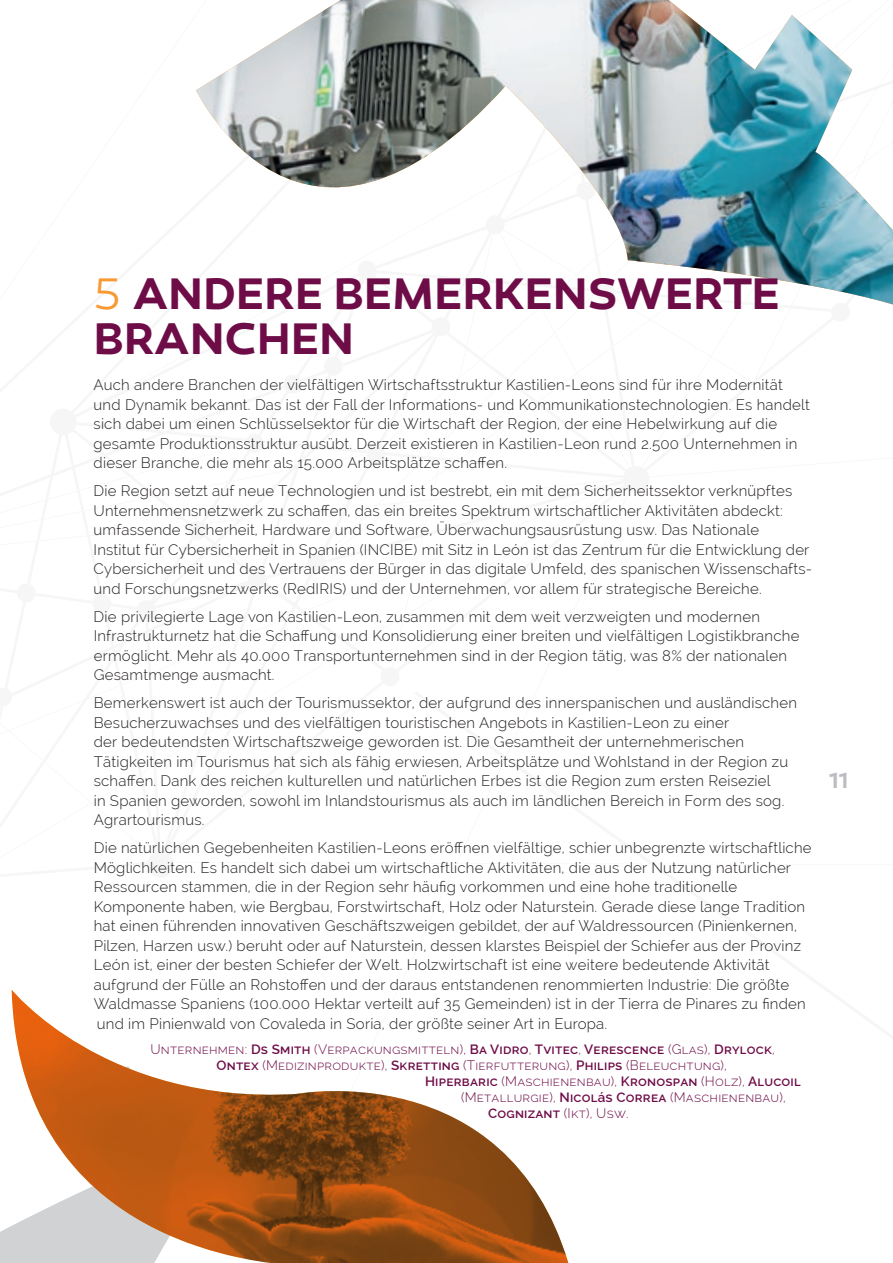
<style>
.page{position:relative;width:893px;height:1263px;background:#fff}
.page>*{position:absolute;margin:0;border:0;box-sizing:border-box;transform-origin:0 0}
.t1{font:600 45px/45px "Canaro";color:#6e0c47}
.t2{font:600 22.5px "Canaro";color:#bcbdc0}
.t3{font:300 15px/19.5px "Raleway";letter-spacing:.015em;color:#231f20}
.t4{font:300 13.5px "Raleway";letter-spacing:.015em;color:#6e0c47}
.t5{font:600 13.5px "Raleway";letter-spacing:.015em;color:#6e0c47}
.s1{font-weight:300;color:#f89932}
.s2{font-weight:600}
.s3{font-weight:300}
</style>
<div class="page">
<img style="left:196px;top:0;width:697px;height:305px">
<img style="left:12px;top:990px;width:556px;height:273px">
<h1 class="t1" style="left:94px;top:271px;width:688px"><span class="s1">5</span> ANDERE BEMERKENSWERTE<br>BRANCHEN</h1>
<p class="t3" style="left:94px;top:375px;width:718px">Auch andere Branchen der vielfältigen Wirtschaftsstruktur Kastilien-Leons sind für ihre Modernität und Dynamik bekannt. Das ist der Fall der Informations- und Kommunikationstechnologien. Es handelt sich dabei um einen Schlüsselsektor für die Wirtschaft der Region, der eine Hebelwirkung auf die gesamte Produktionsstruktur ausübt. Derzeit existieren in Kastilien-Leon rund 2.500 Unternehmen in dieser Branche, die mehr als 15.000 Arbeitsplätze schaffen.</p>
<p class="t3" style="left:94px;top:481px;width:720px">Die Region setzt auf neue Technologien und ist bestrebt, ein mit dem Sicherheitssektor verknüpftes Unternehmensnetzwerk zu schaffen, das ein breites Spektrum wirtschaftlicher Aktivitäten abdeckt: umfassende Sicherheit, Hardware und Software, Überwachungsausrüstung usw. Das Nationale<br>Institut für Cybersicherheit in Spanien (INCIBE) mit Sitz in León ist das Zentrum für die Entwicklung der Cybersicherheit und des Vertrauens der Bürger in das digitale Umfeld, des spanischen Wissenschafts&shy;und Forschungsnetzwerks (RedIRIS) und der Unternehmen, vor allem für strategische Bereiche.</p>
<p class="t3" style="left:94px;top:607px;width:707px">Die privilegierte Lage von Kastilien-Leon, zusammen mit dem weit verzweigten und modernen Infrastrukturnetz hat die Schaffung und Konsolidierung einer breiten und vielfältigen Logistikbranche ermöglicht. Mehr als 40.000 Transportunternehmen sind in der Region tätig, was 8% der nationalen Gesamtmenge ausmacht.</p>
<p class="t3" style="left:94px;top:693px;width:705px">Bemerkenswert ist auch der Tourismussektor, der aufgrund des innerspanischen und ausländischen Besucherzuwachses und des vielfältigen touristischen Angebots in Kastilien-Leon zu einer<br>der bedeutendsten Wirtschaftszweige geworden ist. Die Gesamtheit der unternehmerischen Tätigkeiten im Tourismus hat sich als fähig erwiesen, Arbeitsplätze und Wohlstand in der Region zu schaffen. Dank des reichen kulturellen und natürlichen Erbes ist die Region zum ersten Reiseziel<br>in Spanien geworden, sowohl im Inlandstourismus als auch im ländlichen Bereich in Form des sog.<br>Agrartourismus.</p>
<p class="t3" style="left:94px;top:838px;width:719px">Die natürlichen Gegebenheiten Kastilien-Leons eröffnen vielfältige, schier unbegrenzte wirtschaftliche Möglichkeiten. Es handelt sich dabei um wirtschaftliche Aktivitäten, die aus der Nutzung natürlicher Ressourcen stammen, die in der Region sehr häufig vorkommen und eine hohe traditionelle Komponente haben, wie Bergbau, Forstwirtschaft, Holz oder Naturstein. Gerade diese lange Tradition hat einen führenden innovativen Geschäftszweigen gebildet, der auf Waldressourcen (Pinienkernen, Pilzen, Harzen usw.) beruht oder auf Naturstein, dessen klarstes Beispiel der Schiefer aus der Provinz León ist, einer der besten Schiefer der Welt. Holzwirtschaft ist eine weitere bedeutende Aktivität aufgrund der Fülle an Rohstoffen und der daraus entstandenen renommierten Industrie: Die größte Waldmasse Spaniens (100.000 Hektar verteilt auf 35 Gemeinden) ist in der Tierra de Pinares zu finden und im Pinienwald von Covaleda in Soria, der größte seiner Art in Europa.</p>
<p class="t4" style="left:151px;top:1041px;width:626px">Unternehmen: <span class="s2">Ds Smith</span> (Verpackungsmitteln), <span class="s2">Ba Vidro</span>, <span class="s2">Tvitec</span>, <span class="s2">Verescence</span> (Glas), <span class="s2">Drylock</span>,</p>
<p class="t4" style="left:217px;top:1057px;width:512px"><span class="s2">Ontex</span> (Medizinprodukte), <span class="s2">Skretting</span> (Tierfutterung), <span class="s2">Philips</span> (Beleuchtung),</p>
<p class="t5" style="left:425px;top:1073px;width:377px">Hiperbaric <span class="s3">(Maschienenbau),</span> Kronospan <span class="s3">(Holz),</span> Alucoil</p>
<p class="t4" style="left:461px;top:1089px;width:326px">(Metallurgie), <span class="s2">Nicolás Correa</span> (Maschienenbau),</p>
<p class="t4" style="left:488px;top:1106px;width:142px"><span class="s2">Cognizant</span> (Ikt), Usw.</p>
<h2 class="t2" style="left:829px;top:767px;width:21px">11</h2>
</div>
